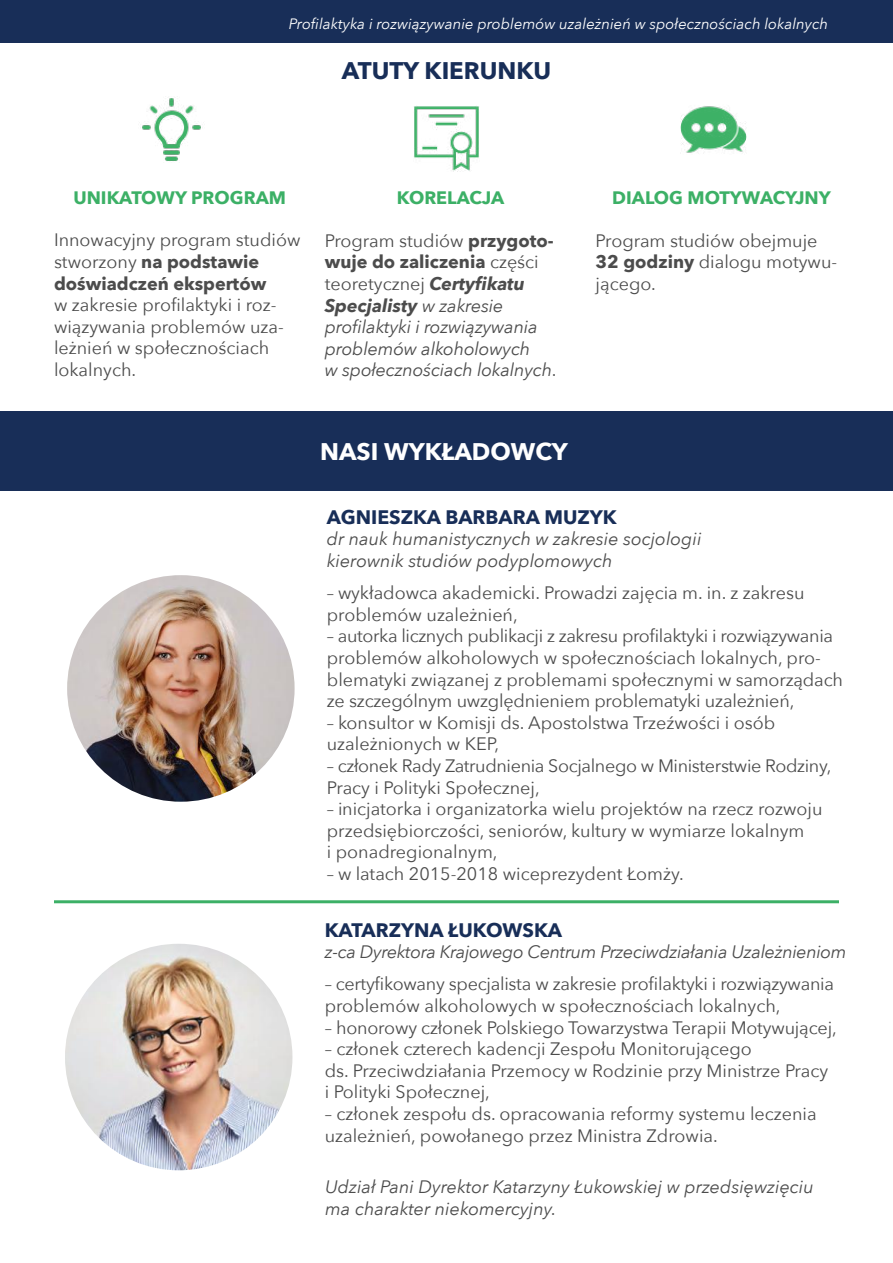
<style>
.page{position:relative;width:893px;height:1263px;background:#fff}
.page>*{position:absolute;margin:0;border:0;box-sizing:border-box;transform-origin:0 0}
.t1{font:700 24px "Avenir Next";color:#fff}
.t2{font:700 24px "Avenir Next";color:#182e58}
.t3{font:700 19.5px "Avenir Next";color:#182e58}
.t4{font:18px/21.6px "Avenir Next";color:#4c4c4c}
.t5{font:italic 18px/21.6px "Avenir Next";letter-spacing:-.01em;color:#4c4c4c}
.t6{font:18px/21.6px "Avenir Next";letter-spacing:-.02em;color:#4c4c4c}
.t7{font:700 18px "Avenir Next";color:#3cb066}
.t8{font:italic 15px "Avenir Next";color:#fff}
.s1{font-weight:700}
.s2{font-style:normal}
.s3{font-weight:700;font-style:normal}
</style>
<div class="page">
<div style="left:0;top:0;width:893px;height:43px;background:#182e58"></div>
<div style="left:0;top:411px;width:893px;height:79px;background:#182e58"></div>
<img style="left:142px;top:98px;width:59px;height:63px">
<img style="left:680px;top:106px;width:67px;height:47px">
<img style="left:414px;top:106px;width:65px;height:65px">
<img style="left:65px;top:944px;width:227px;height:226px">
<hr style="left:54px;top:900px;width:785px;height:3px;background:#3cb066">
<img style="left:67px;top:575px;width:228px;height:227px">
<p class="t8" style="left:289px;top:11px;width:541px">Profilaktyka i rozwiązywanie problemów uzależnień w społecznościach lokalnych</p>
<h1 class="t2" style="left:342px;top:50px;width:211px">ATUTY KIERUNKU</h1>
<p class="t7" style="left:73px;top:182px;width:214px">UNIKATOWY PROGRAM</p>
<p class="t4" style="left:54px;top:229px;width:248px">Innowacyjny program studiów stworzony <span class="s1">na podstawie doświadczeń ekspertów</span></p>
<p class="t4" style="left:54px;top:293px;width:231px">w zakresie profilaktyki i roz&shy;wiązywania problemów uza&shy;leżnień w społecznościach lokalnych.</p>
<p class="t7" style="left:397px;top:182px;width:109px">KORELACJA</p>
<p class="t5" style="left:325px;top:229px;width:233px"><span class="s2">Program studiów</span> <span class="s3">przygoto&shy;wuje do zaliczenia</span> <span class="s2">części teoretycznej</span> <span class="s1">Certyfikatu<br>Specjalisty</span> w zakresie profilaktyki i rozwiązywania problemów alkoholowych<br>w społecznościach lokalnych<span class="s2">.</span></p>
<p class="t7" style="left:612px;top:182px;width:220px">DIALOG MOTYWACYJNY</p>
<p class="t4" style="left:596px;top:229px;width:243px">Program studiów obejmuje<br><span class="s1">32 godziny</span> dialogu motywu&shy;jącego.</p>
<h1 class="t1" style="left:320px;top:431px;width:249px">NASI WYKŁADOWCY</h1>
<p class="t3" style="left:327px;top:500px;width:291px">AGNIESZKA BARBARA MUZYK</p>
<p class="t5" style="left:327px;top:528px;width:376px">dr nauk humanistycznych w zakresie socjologii kierownik studiów podyplomowych</p>
<p class="t4" style="left:327px;top:581px;width:479px">– wykładowca akademicki. Prowadzi zajęcia m. in. z zakresu problemów uzależnień,</p>
<p class="t4" style="left:327px;top:624px;width:518px">– autorka licznych publikacji z zakresu profilaktyki i rozwiązywania problemów alkoholowych w społecznościach lokalnych, pro&shy;blematyki związanej z problemami społecznymi w samorządach ze szczególnym uwzględnieniem problematyki uzależnień,</p>
<p class="t4" style="left:327px;top:711px;width:450px">– konsultor w Komisji ds. Apostolstwa Trzeźwości i osób uzależnionych w KEP,</p>
<p class="t6" style="left:327px;top:754px;width:506px">– członek Rady Zatrudnienia Socjalnego w Ministerstwie Rodziny,<br>Pracy i Polityki Społecznej,</p>
<p class="t4" style="left:327px;top:797px;width:497px">– inicjatorka i organizatorka wielu projektów na rzecz rozwoju przedsiębiorczości, seniorów, kultury w wymiarze lokalnym<br>i ponadregionalnym,</p>
<p class="t4" style="left:327px;top:862px;width:358px">– w latach 2015-2018 wiceprezydent Łomży.</p>
<p class="t3" style="left:325px;top:913px;width:239px">KATARZYNA ŁUKOWSKA</p>
<p class="t5" style="left:325px;top:940px;width:523px">z-ca Dyrektora Krajowego Centrum Przeciwdziałania Uzależnieniom</p>
<p class="t4" style="left:325px;top:972px;width:511px">– certyfikowany specjalista w zakresie profilaktyki i rozwiązywania problemów alkoholowych w społecznościach lokalnych,</p>
<p class="t4" style="left:325px;top:1016px;width:513px">– honorowy członek Polskiego Towarzystwa Terapii Motywującej,</p>
<p class="t4" style="left:325px;top:1037px;width:505px">– członek czterech kadencji Zespołu Monitorującego<br>ds. Przeciwdziałania Przemocy w Rodzinie przy Ministrze Pracy i Polityki Społecznej,</p>
<p class="t4" style="left:325px;top:1102px;width:493px">– członek zespołu ds. opracowania reformy systemu leczenia uzależnień, powołanego przez Ministra Zdrowia.</p>
<p class="t5" style="left:325px;top:1175px;width:490px">Udział Pani Dyrektor Katarzyny Łukowskiej w przedsięwzięciu ma charakter niekomercyjny.</p>
</div>
